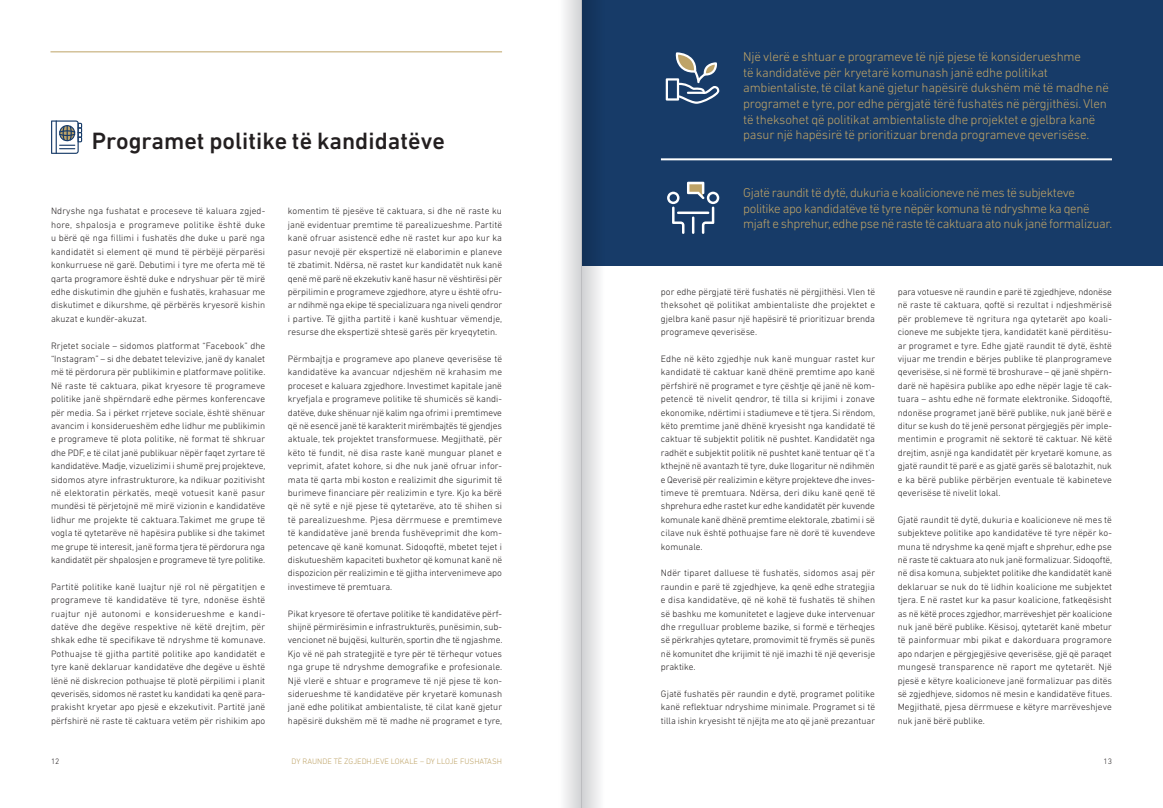
<style>
.page{position:relative;width:1163px;height:808px;background:#fff}
.page>*{position:absolute;margin:0;border:0;box-sizing:border-box;transform-origin:0 0}
.t1{font:500 24px "DIN Next LT Pro";color:#231f20}
.t2{font:300 13px/15.6px "DIN Next LT Pro";letter-spacing:-.015em;color:#bea367}
.t3{font:300 9.4px/13.4px "DIN Next LT Pro";color:#231f20;text-align:justify}
.t4{font:300 8px "DIN Next LT Pro";color:#bea367}
.t5{font:300 8px "DIN Next LT Pro";color:#231f20}
</style>
<div class="page">
<hr style="left:50px;top:51px;width:452px;height:1px;background:#bea367">
<div style="left:583px;top:0;width:579px;height:265px;background:#173b68"></div>
<svg style="left:51px;top:120px;width:31px;height:34px"></svg>
<hr style="left:660px;top:158px;width:451px;height:2px;background:#fff">
<svg style="left:665px;top:52px;width:54px;height:52px"></svg>
<svg style="left:667px;top:182px;width:52px;height:52px"></svg>
<svg style="left:582px;top:0;width:23px;height:808px"></svg>
<div style="left:557px;top:0;width:24px;height:808px;background:linear-gradient(to right,#fff,#d5d6d8)"></div>
<hr style="left:581px;top:0;width:1px;height:808px;background:#bcbdc0">
<h1 class="t1" style="left:92px;top:127px;width:354px">Programet politike të kandidatëve</h1>
<p class="t3" style="left:51px;top:204px;width:216px">Ndryshe nga fushatat e proceseve të kaluara zgjed&shy;hore, shpalosja e programeve politike është duke u bërë që nga fillimi i fushatës dhe duke u parë nga kandidatët si element që mund të përbëjë përparësi konkurruese në garë. Debutimi i tyre me oferta më të qarta programore është duke e ndryshuar për të mirë edhe diskutimin dhe gjuhën e fushatës, krahasuar me diskutimet e dikurshme, që përbërës kryesorë kishin akuzat e kundër-akuzat.</p>
<p class="t3" style="left:51px;top:338px;width:216px">Rrjetet sociale – sidomos platformat “Facebook” dhe “Instagram” – si dhe debatet televizive, janë dy kanalet më të përdorura për publikimin e platformave politike.<br>Në raste të caktuara, pikat kryesore të programeve politike janë shpërndarë edhe përmes konferencave për media. Sa i përket rrjeteve sociale, është shënuar avancim i konsiderueshëm edhe lidhur me publikimin e programeve të plota politike, në format të shkruar dhe PDF, e të cilat janë publikuar nëpër faqet zyrtare të kandidatëve. Madje, vizuelizimi i shumë prej projekteve, sidomos atyre infrastrukturore, ka ndikuar pozitivisht në elektoratin përkatës, meqë votuesit kanë pasur mundësi të përjetojnë më mirë vizionin e kandidatëve lidhur me projekte të caktuara.Takimet me grupe të vogla të qytetarëve në hapësira publike si dhe takimet me grupe të interesit, janë forma tjera të përdorura nga kandidatët për shpalosjen e programeve të tyre politike.</p>
<p class="t3" style="left:51px;top:580px;width:216px">Partitë politike kanë luajtur një rol në përgatitjen e programeve të kandidatëve të tyre, ndonëse është ruajtur një autonomi e konsiderueshme e kandi&shy;datëve dhe degëve respektive në këtë drejtim, për shkak edhe të specifikave të ndryshme të komunave.<br>Pothuajse të gjitha partitë politike apo kandidatët e tyre kanë deklaruar kandidatëve dhe degëve u është lënë në diskrecion pothuajse të plotë përpilimi i planit qeverisës, sidomos në rastet ku kandidati ka qenë para&shy;prakisht kryetar apo pjesë e ekzekutivit. Partitë janë përfshirë në raste të caktuara vetëm për rishikim apo</p>
<p class="t3" style="left:288px;top:204px;width:216px">komentim të pjesëve të caktuara, si dhe në raste ku janë evidentuar premtime të parealizueshme. Partitë kanë ofruar asistencë edhe në rastet kur apo kur ka pasur nevojë për ekspertizë në elaborimin e planeve të zbatimit. Ndërsa, në rastet kur kandidatët nuk kanë qenë më parë në ekzekutiv kanë hasur në vështirësi për përpilimin e programeve zgjedhore, atyre u është ofru&shy;ar ndihmë nga ekipe të specializuara nga niveli qendror i partive. Të gjitha partitë i kanë kushtuar vëmendje, resurse dhe ekspertizë shtesë garës për kryeqytetin.</p>
<p class="t3" style="left:288px;top:352px;width:216px">Përmbajtja e programeve apo planeve qeverisëse të kandidatëve ka avancuar ndjeshëm në krahasim me proceset e kaluara zgjedhore. Investimet kapitale janë kryefjala e programeve politike të shumicës së kandi&shy;datëve, duke shënuar një kalim nga ofrimi i premtimeve që në esencë janë të karakterit mirëmbajtës të gjendjes aktuale, tek projektet transformuese. Megjithatë, për këto të fundit, në disa raste kanë munguar planet e veprimit, afatet kohore, si dhe nuk janë ofruar infor&shy;mata të qarta mbi koston e realizimit dhe sigurimit të burimeve financiare për realizimin e tyre. Kjo ka bërë që në sytë e një pjese të qytetarëve, ato të shihen si të parealizueshme. Pjesa dërrmuese e premtimeve të kandidatëve janë brenda fushëveprimit dhe kom&shy;petencave që kanë komunat. Sidoqoftë, mbetet tejet i diskutueshëm kapaciteti buxhetor që komunat kanë në dispozicion për realizimin e të gjitha intervenimeve apo investimeve të premtuara.</p>
<p class="t3" style="left:288px;top:606px;width:216px">Pikat kryesore të ofertave politike të kandidatëve përf&shy;shijnë përmirësimin e infrastrukturës, punësimin, sub&shy;vencionet në bujqësi, kulturën, sportin dhe të ngjashme.<br>Kjo vë në pah strategjitë e tyre për të tërhequr votues nga grupe të ndryshme demografike e profesionale.<br>Një vlerë e shtuar e programeve të një pjese të kon&shy;siderueshme të kandidatëve për kryetarë komunash janë edhe politikat ambientaliste, të cilat kanë gjetur hapësirë dukshëm më të madhe në programet e tyre,</p>
<p class="t2" style="left:743px;top:49px;width:367px">Një vlerë e shtuar e programeve të një pjese të konsiderueshme<br>të kandidatëve për kryetarë komunash janë edhe politikat ambientaliste, të cilat kanë gjetur hapësirë dukshëm më të madhe në programet e tyre, por edhe përgjatë tërë fushatës në përgjithësi. Vlen të theksohet që politikat ambientaliste dhe projektet e gjelbra kanë pasur një hapësirë të prioritizuar brenda programeve qeverisëse.</p>
<h2 class="t2" style="left:743px;top:185px;width:370px">Gjatë raundit të dytë, dukuria e koalicioneve në mes të subjekteve politike apo kandidatëve të tyre nëpër komuna të ndryshme ka qenë mjaft e shprehur, edhe pse në raste të caktuara ato nuk janë formalizuar.</h2>
<p class="t3" style="left:660px;top:285px;width:216px">por edhe përgjatë tërë fushatës në përgjithësi. Vlen të theksohet që politikat ambientaliste dhe projektet e gjelbra kanë pasur një hapësirë të prioritizuar brenda programeve qeverisëse.</p>
<p class="t3" style="left:660px;top:352px;width:216px">Edhe në këto zgjedhje nuk kanë munguar rastet kur kandidatë të caktuar kanë dhënë premtime apo kanë përfshirë në programet e tyre çështje që janë në kom&shy;petencë të nivelit qendror, të tilla si krijimi i zonave ekonomike, ndërtimi i stadiumeve e të tjera. Si rëndom, këto premtime janë dhënë kryesisht nga kandidatë të caktuar të subjektit politik në pushtet. Kandidatët nga radhët e subjektit politik në pushtet kanë tentuar që t’a kthejnë në avantazh të tyre, duke llogaritur në ndihmën e Qeverisë për realizimin e këtyre projekteve dhe inves&shy;timeve të premtuara. Ndërsa, deri diku kanë qenë të shprehura edhe rastet kur edhe kandidatët për kuvende komunale kanë dhënë premtime elektorale, zbatimi i së cilave nuk është pothuajse fare në dorë të kuvendeve komunale.</p>
<p class="t3" style="left:660px;top:566px;width:216px">Ndër tiparet dalluese të fushatës, sidomos asaj për raundin e parë të zgjedhjeve, ka qenë edhe strategjia e disa kandidatëve, që në kohë të fushatës të shihen së bashku me komunitetet e lagjeve duke intervenuar dhe rregulluar probleme bazike, si formë e tërheqjes së përkrahjes qytetare, promovimit të frymës së punës në komunitet dhe krijimit të një imazhi të një qeverisje praktike.</p>
<p class="t3" style="left:660px;top:687px;width:216px">Gjatë fushatës për raundin e dytë, programet politike kanë reflektuar ndryshime minimale. Programet si të tilla ishin kryesisht të njëjta me ato që janë prezantuar</p>
<p class="t3" style="left:897px;top:285px;width:216px">para votuesve në raundin e parë të zgjedhjeve, ndonëse në raste të caktuara, qoftë si rezultat i ndjeshmërisë për problemeve të ngritura nga qytetarët apo koali&shy;cioneve me subjekte tjera, kandidatët kanë përditësu&shy;ar programet e tyre. Edhe gjatë raundit të dytë, është vijuar me trendin e bërjes publike të planprogrameve qeverisëse, si në formë të broshurave – që janë shpërn&shy;darë në hapësira publike apo edhe nëpër lagje të cak&shy;tuara – ashtu edhe në formate elektronike. Sidoqoftë, ndonëse programet janë bërë publike, nuk janë bërë e ditur se kush do të jenë personat përgjegjës për imple&shy;mentimin e programit në sektorë të caktuar. Në këtë drejtim, asnjë nga kandidatët për kryetarë komune, as gjatë raundit të parë e as gjatë garës së balotazhit, nuk e ka bërë publike përbërjen eventuale të kabineteve qeverisëse të nivelit lokal.</p>
<p class="t3" style="left:897px;top:513px;width:216px">Gjatë raundit të dytë, dukuria e koalicioneve në mes të subjekteve politike apo kandidatëve të tyre nëpër ko&shy;muna të ndryshme ka qenë mjaft e shprehur, edhe pse në raste të caktuara ato nuk janë formalizuar. Sidoqoftë, në disa komuna, subjektet politike dhe kandidatët kanë deklaruar se nuk do të lidhin koalicione me subjektet tjera. E në rastet kur ka pasur koalicione, fatkeqësisht as në këtë proces zgjedhor, marrëveshjet për koalicione nuk janë bërë publike. Kësisoj, qytetarët kanë mbetur të painformuar mbi pikat e dakorduara programore apo ndarjen e përgjegjësive qeverisëse, gjë që paraqet mungesë transparence në raport me qytetarët. Një pjesë e këtyre koalicioneve janë formalizuar pas ditës së zgjedhjeve, sidomos në mesin e kandidatëve fitues.<br>Megjithatë, pjesa dërrmuese e këtyre marrëveshjeve nuk janë bërë publike.</p>
<p class="t5" style="left:51px;top:757px;width:10px">12</p>
<p class="t4" style="left:291px;top:757px;width:212px">DY RAUNDE TË ZGJEDHJEVE LOKALE – DY LLOJE FUSHATASH</p>
<p class="t5" style="left:1103px;top:757px;width:10px">13</p>
</div>
